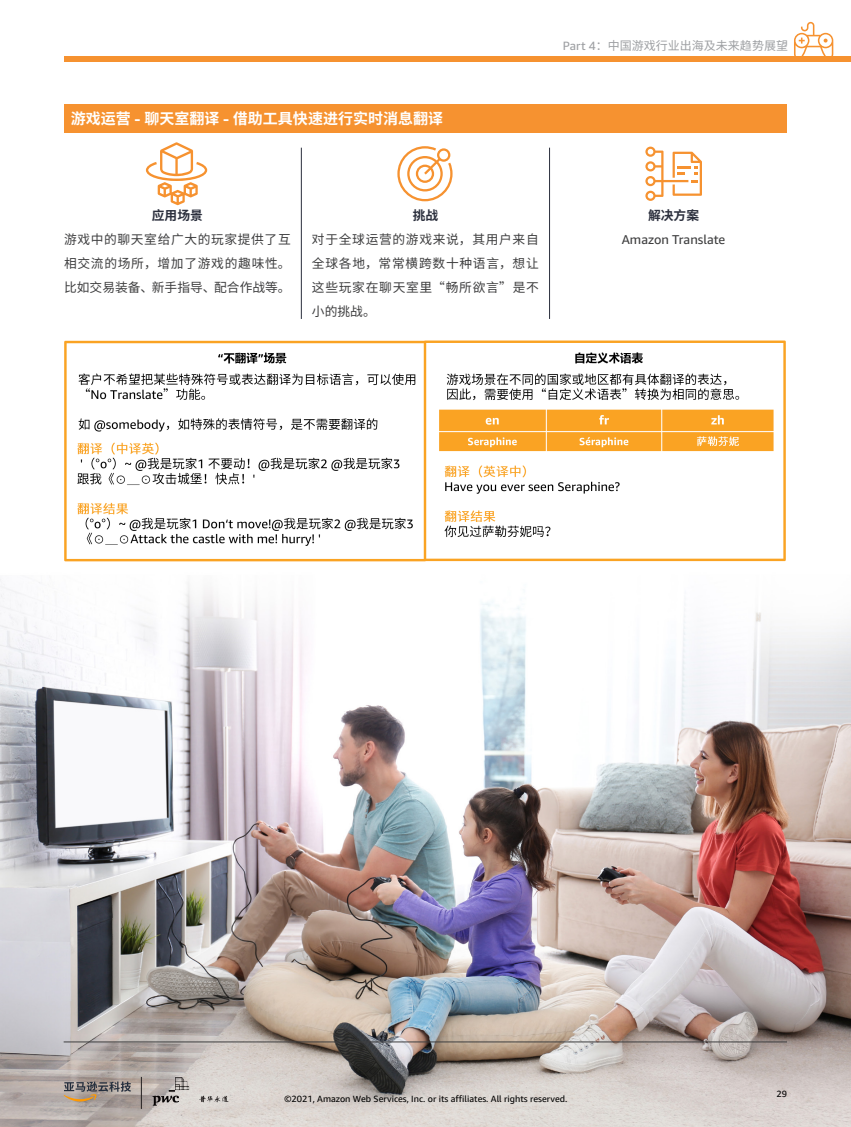
<style>
.page{position:relative;width:851px;height:1127px;background:#fff}
.page>*{position:absolute;margin:0;border:0;box-sizing:border-box;transform-origin:0 0}
.t1{font:700 15px "Source Han Sans CN";color:#fff}
.t2{font:12.75px/24px "Source Han Sans CN";letter-spacing:.05em;color:#3e3e3f;text-align:justify}
.t3{font:12.75px "Amazon Ember";color:#3e3e3f}
.t4{font:700 12.75px "Source Han Sans CN";color:#2b2f3d}
.t5{font:12px "Source Han Sans CN";color:#9d9fa2}
.t6{font:9px "Amazon Ember";color:#000}
.s1{font-family:"Amazon Ember"}
</style>
<div class="page">
<div style="left:64px;top:57px;width:786px;height:5px;background:#f69230"></div>
<svg style="left:793px;top:22px;width:40px;height:35px"></svg>
<img style="left:0;top:273px;width:850px;height:854px">
<div style="left:64px;top:104px;width:722px;height:29px;background:#f69230"></div>
<img style="left:60px;top:337px;width:730px;height:225px">
<svg style="left:645px;top:147px;width:56px;height:54px"></svg>
<svg style="left:146px;top:142px;width:61px;height:63px"></svg>
<svg style="left:397px;top:146px;width:55px;height:55px"></svg>
<hr style="left:301px;top:148px;width:1px;height:171px;background:#2b2f3d">
<hr style="left:549px;top:148px;width:1px;height:171px;background:#2b2f3d">
<svg style="left:63px;top:1081px;width:68px;height:20px"></svg>
<hr style="left:141px;top:1077px;width:1px;height:32px;background:#231f20">
<hr style="left:64px;top:1041px;width:722px;height:1px;background:#3e3e3f">
<p class="t1" style="left:71px;top:110px;width:374px">游戏运营 <span class="s1">-</span> 聊天室翻译 <span class="s1">-</span> 借助工具快速进行实时消息翻译</p>
<p class="t5" style="left:562px;top:39px;width:227px"><span class="s1">Part 4</span>：中国游戏行业出海及未来趋势展望</p>
<p class="t4" style="left:152px;top:208px;width:52px">应用场景</p>
<p class="t2" style="left:64px;top:227px;width:228px">游戏中的聊天室给广大的玩家提供了互相交流的场所，增加了游戏的趣味性。比如交易装备、新手指导、配合作战等。</p>
<p class="t4" style="left:412px;top:208px;width:27px">挑战</p>
<p class="t2" style="left:312px;top:227px;width:228px">对于全球运营的游戏来说，其用户来自全球各地，常常横跨数十种语言，想让这些玩家在聊天室里“畅所欲言”是不小的挑战。</p>
<p class="t4" style="left:648px;top:208px;width:52px">解决方案</p>
<p class="t3" style="left:621px;top:231px;width:105px">Amazon Translate</p>
<p class="t6" style="left:284px;top:1093px;width:284px">©2021, Amazon Web Services, Inc. or its affiliates. All rights reserved.</p>
<p class="t6" style="left:776px;top:1088px;width:12px">29</p>
</div>
